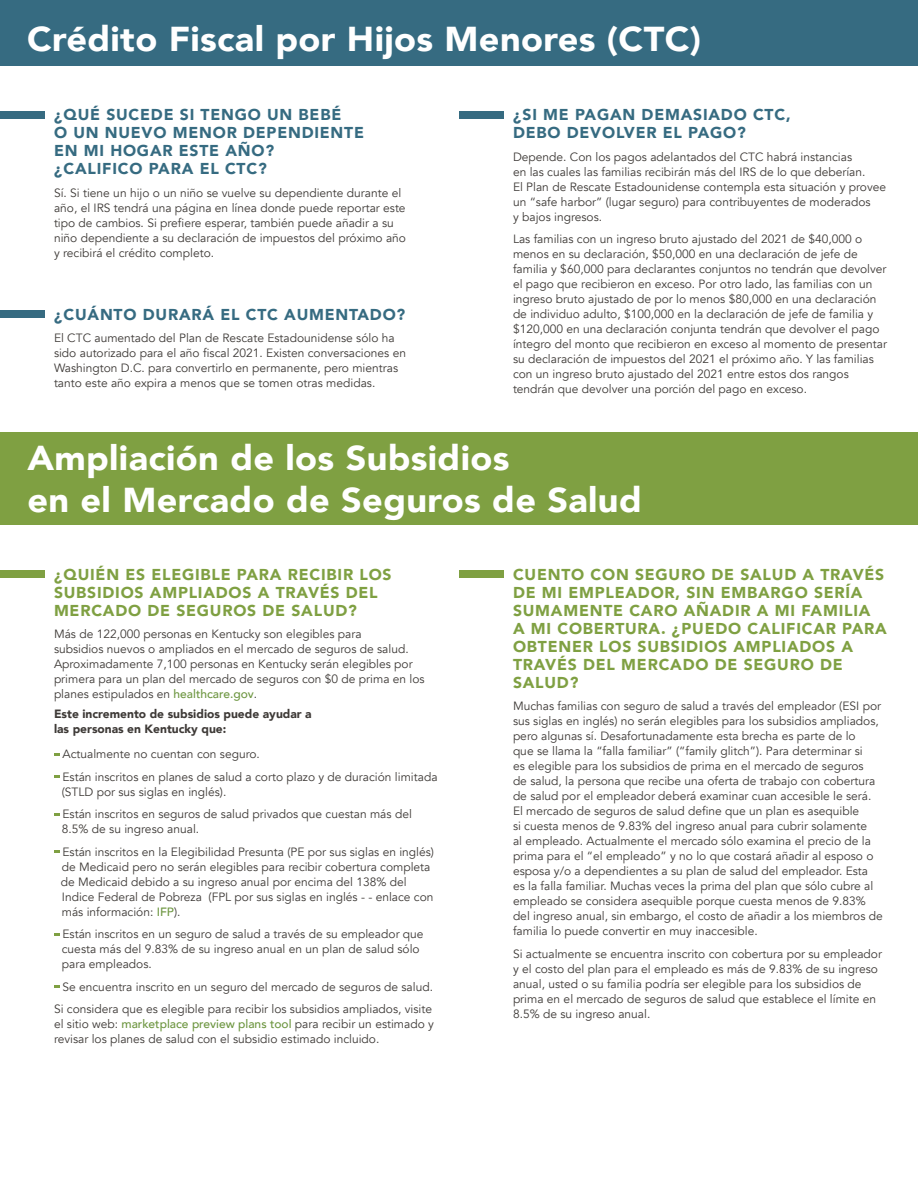
<style>
.page{position:relative;width:918px;height:1188px;background:#fff}
.page>*{position:absolute;margin:0;border:0;box-sizing:border-box;transform-origin:0 0}
.t1{font:900 34.5px/41.4px "Avenir";letter-spacing:.01em;color:#fff;scale:1.04 1}
.t2{font:900 15.75px/18px "Avenir";letter-spacing:.05em;color:#7fa042}
.t3{font:900 15.75px/18px "Avenir";letter-spacing:.05em;color:#366b81}
.t4{font:12px/15px "Avenir";color:#3e3a37}
.t5{font:900 12px/15px "Avenir";color:#3e3a37}
.s1{font-weight:500;color:#6c953f}
</style>
<div class="page">
<div style="left:0;top:0;width:918px;height:65px;background:#366b81"></div>
<div style="left:0;top:310px;width:44px;height:8px;background:#366b81"></div>
<div style="left:459px;top:111px;width:44px;height:8px;background:#366b81"></div>
<div style="left:0;top:111px;width:44px;height:8px;background:#366b81"></div>
<div style="left:0;top:433px;width:918px;height:92px;background:#7fa042"></div>
<div style="left:0;top:570px;width:44px;height:8px;background:#7fa042"></div>
<div style="left:459px;top:570px;width:44px;height:8px;background:#7fa042"></div>
<svg style="left:54px;top:775px;width:5px;height:3px"></svg>
<svg style="left:54px;top:850px;width:5px;height:3px"></svg>
<svg style="left:54px;top:985px;width:5px;height:3px"></svg>
<h1 class="t1" style="left:27px;top:18px;width:650px">Crédito Fiscal por Hijos Menores (CTC)</h1>
<h2 class="t3" style="left:54px;top:106px;width:311px">¿QUÉ SUCEDE SI TENGO UN BEBÉ<br>O UN NUEVO MENOR DEPENDIENTE<br>EN MI HOGAR ESTE AÑO? ¿CALIFICO PARA EL CTC?</h2>
<p class="t4" style="left:54px;top:186px;width:354px">Sí. Si tiene un hijo o un niño se vuelve su dependiente durante el año, el IRS tendrá una página en línea donde puede reportar este tipo de cambios. Si prefiere esperar, también puede añadir a su niño dependiente a su declaración de impuestos del próximo año y recibirá el crédito completo.</p>
<h2 class="t3" style="left:54px;top:305px;width:353px">¿CUÁNTO DURARÁ EL CTC AUMENTADO?</h2>
<p class="t4" style="left:54px;top:331px;width:354px">El CTC aumentado del Plan de Rescate Estadounidense sólo ha sido autorizado para el año fiscal 2021. Existen conversaciones en Washington D.C. para convertirlo en permanente, pero mientras tanto este año expira a menos que se tomen otras medidas.</p>
<h2 class="t3" style="left:513px;top:106px;width:279px">¿SI ME PAGAN DEMASIADO CTC,<br>DEBO DEVOLVER EL PAGO?</h2>
<p class="t4" style="left:513px;top:150px;width:375px">Depende. Con los pagos adelantados del CTC habrá instancias<br>en las cuales las familias recibirán más del IRS de lo que deberían.<br>El Plan de Rescate Estadounidense contempla esta situación y provee un “safe harbor” (lugar seguro) para contribuyentes de moderados<br>y bajos ingresos.</p>
<p class="t4" style="left:513px;top:232px;width:376px">Las familias con un ingreso bruto ajustado del 2021 de $40,000 o menos en su declaración, $50,000 en una declaración de jefe de familia y $60,000 para declarantes conjuntos no tendrán que devolver el pago que recibieron en exceso. Por otro lado, las familias con un ingreso bruto ajustado de por lo menos $80,000 en una declaración de individuo adulto, $100,000 en la declaración de jefe de familia y $120,000 en una declaración conjunta tendrán que devolver el pago íntegro del monto que recibieron en exceso al momento de presentar su declaración de impuestos del 2021 el próximo año. Y las familias con un ingreso bruto ajustado del 2021 entre estos dos rangos tendrán que devolver una porción del pago en exceso.</p>
<h1 class="t1" style="left:27px;top:437px;width:592px">Ampliación de los Subsidios<br>en el Mercado de Seguros de Salud</h1>
<h2 class="t2" style="left:54px;top:565px;width:339px">¿QUIÉN ES ELEGIBLE PARA RECIBIR LOS<br>SUBSIDIOS AMPLIADOS A TRAVÉS DEL<br>MERCADO DE SEGUROS DE SALUD?</h2>
<p class="t4" style="left:54px;top:627px;width:372px">Más de 122,000 personas en Kentucky son elegibles para<br>subsidios nuevos o ampliados en el mercado de seguros de salud.<br>Aproximadamente 7,100 personas en Kentucky serán elegibles por primera para un plan del mercado de seguros con $0 de prima en los planes estipulados en <span class="s1">healthcare.gov</span>.</p>
<p class="t5" style="left:54px;top:706px;width:259px">Este incremento de subsidios puede ayudar a las personas en Kentucky que:</p>
<p class="t4" style="left:63px;top:743px;width:377px;line-height:22.5px">Actualmente no cuentan con seguro.<br>Están inscritos en planes de salud a corto plazo y de duración limitada</p>
<p class="t4" style="left:62px;top:781px;width:352px;line-height:22.5px">(STLD por sus siglas en inglés).<br>Están inscritos en seguros de salud privados que cuestan más del</p>
<p class="t4" style="left:62px;top:818px;width:374px;line-height:22.5px">8.5% de su ingreso anual.<br>Están inscritos en la Elegibilidad Presunta (PE por sus siglas en inglés)</p>
<p class="t4" style="left:61px;top:859px;width:374px">de Medicaid pero no serán elegibles para recibir cobertura completa de Medicaid debido a su ingreso anual por encima del 138% del Indice Federal de Pobreza (FPL por sus siglas en inglés - - enlace con más información: <span class="s1">IFP</span>).</p>
<p class="t4" style="left:62px;top:927px;width:363px">Están inscritos en un seguro de salud a través de su empleador que cuesta más del 9.83% de su ingreso anual en un plan de salud sólo para empleados.</p>
<p class="t4" style="left:54px;top:976px;width:381px;line-height:22.5px;text-align:right">Se encuentra inscrito en un seguro del mercado de seguros de salud.<br>Si considera que es elegible para recibir los subsidios ampliados, visite</p>
<p class="t4" style="left:54px;top:1017px;width:382px">el sitio web: <span class="s1">marketplace preview plans tool</span> para recibir un estimado y revisar los planes de salud con el subsidio estimado incluido.</p>
<h2 class="t2" style="left:513px;top:565px;width:375px">CUENTO CON SEGURO DE SALUD A TRAVÉS<br>DE MI EMPLEADOR, SIN EMBARGO SERÍA<br>SUMAMENTE CARO AÑADIR A MI FAMILIA<br>A MI COBERTURA. ¿PUEDO CALIFICAR PARA<br>OBTENER LOS SUBSIDIOS AMPLIADOS A<br>TRAVÉS DEL MERCADO DE SEGURO DE<br>SALUD?</h2>
<p class="t4" style="left:513px;top:699px;width:371px">Muchas familias con seguro de salud a través del empleador (ESI por sus siglas en inglés) no serán elegibles para los subsidios ampliados, pero algunas sí. Desafortunadamente esta brecha es parte de lo<br>que se llama la “falla familiar” (“family glitch”). Para determinar si<br>es elegible para los subsidios de prima en el mercado de seguros<br>de salud, la persona que recibe una oferta de trabajo con cobertura de salud por el empleador deberá examinar cuan accesible le será.<br>El mercado de seguros de salud define que un plan es asequible<br>si cuesta menos de 9.83% del ingreso anual para cubrir solamente<br>al empleado. Actualmente el mercado sólo examina el precio de la prima para el “el empleado” y no lo que costará añadir al esposo o esposa y/o a dependientes a su plan de salud del empleador. Esta es la falla familiar. Muchas veces la prima del plan que sólo cubre al empleado se considera asequible porque cuesta menos de 9.83% del ingreso anual, sin embargo, el costo de añadir a los miembros de familia lo puede convertir en muy inaccesible.</p>
<p class="t4" style="left:513px;top:946px;width:371px">Si actualmente se encuentra inscrito con cobertura por su empleador y el costo del plan para el empleado es más de 9.83% de su ingreso anual, usted o su familia podría ser elegible para los subsidios de prima en el mercado de seguros de salud que establece el límite en 8.5% de su ingreso anual.</p>
</div>
